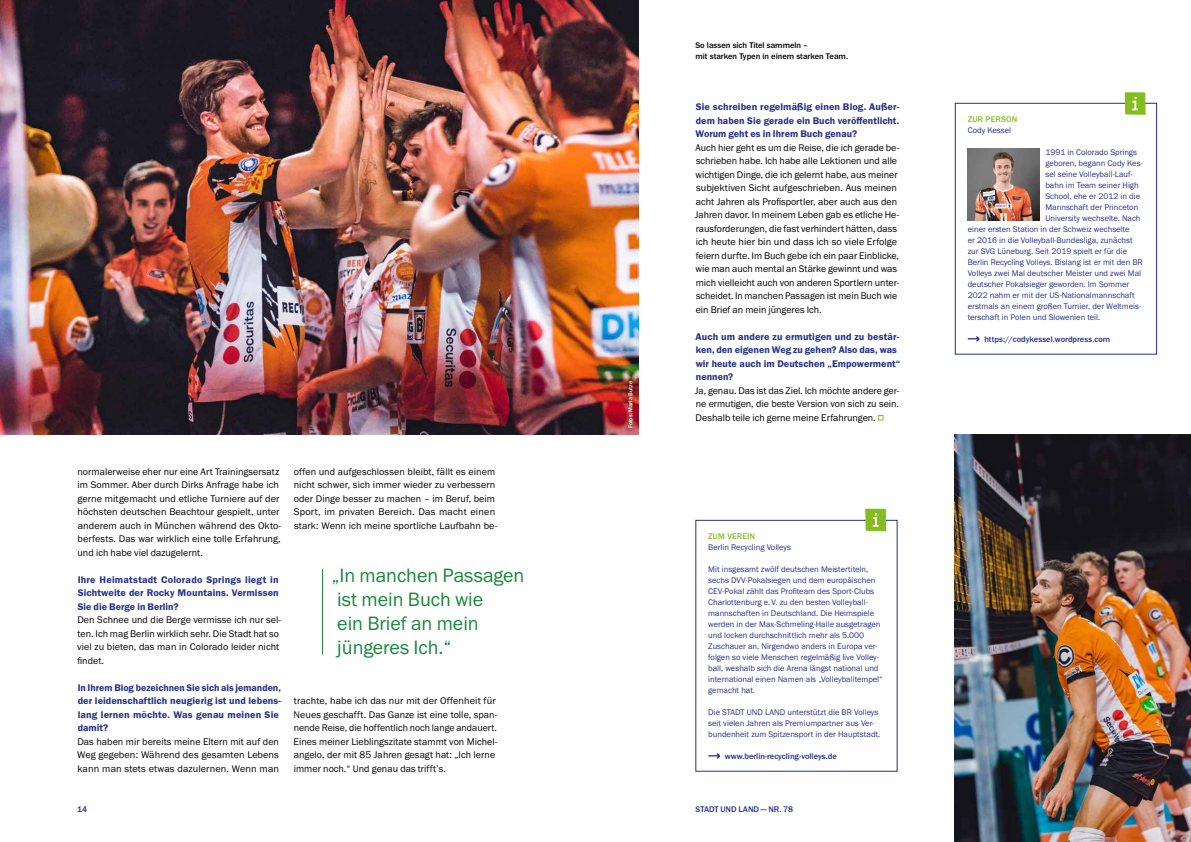
<style>
.page{position:relative;width:1191px;height:842px;background:#fff}
.page>*{position:absolute;margin:0;border:0;box-sizing:border-box;transform-origin:0 0}
._02_ZÜ{font:20px/24px "Franklin Gothic URW Boo";color:#178837}
._02_Copy_-_Block{font:10px/13.5px "Franklin Gothic URW Boo";letter-spacing:.005em;color:#000}
.Interviewfrage{font:10px/13.5px "Franklin Gothic URW Dem";color:#24318a;text-align:justify}
.Infokasten_copy{font:8.5px/11px "Franklin Gothic URW Boo";color:#24318a}
.Infokasten_copy-2{font:500 8.5px "Franklin Gothic URW";color:#24318a}
.BU_-_o_Raster{font:500 8.5px/11px "Franklin Gothic URW";color:#000}
.Infokasten_Head_Rubr{font:500 8.5px "Franklin Gothic URW";letter-spacing:.02em;color:#85bc21}
.Bildnachweiß{font:500 6px "Franklin Gothic URW";color:#fff}
</style>
<div class="page">
<svg style="left:878px;top:415px;width:5px;height:6px"></svg>
<img style="left:0;top:0;width:638px;height:434px">
<hr style="left:322px;top:569px;width:1px;height:85px;background:#178837">
<svg style="left:967px;top:336px;width:12px;height:6px"></svg>
<div style="left:955px;top:103px;width:202px;height:252px;border:1px solid #24318a"></div>
<svg style="left:708px;top:753px;width:12px;height:6px"></svg>
<div style="left:695px;top:520px;width:202px;height:252px;border:1px solid #24318a"></div>
<img style="left:967px;top:148px;width:72px;height:72px">
<img style="left:955px;top:434px;width:236px;height:408px">
<div style="left:623px;top:377px;width:14px;height:56px;background:#000;opacity:.5"></div>
<svg style="left:1124px;top:92px;width:21px;height:23px"></svg>
<svg style="left:865px;top:509px;width:21px;height:22px"></svg>
<p class="_02_Copy_-_Block" style="left:77px;top:464px;width:205px">normalerweise eher nur eine Art Trainingsersatz im Sommer. Aber durch Dirks Anfrage habe ich gerne mitgemacht und etliche Turniere auf der höchsten deutschen Beachtour gespielt, unter anderem auch in München während des Okto&shy;berfests. Das war wirklich eine tolle Erfahrung, und ich habe viel dazugelernt.</p>
<p class="Interviewfrage" style="left:78px;top:572px;width:203px">Ihre Heimatstadt Colorado Springs liegt in Sichtweite der Rocky Mountains. Vermissen Sie die Berge in Berlin?</p>
<p class="_02_Copy_-_Block" style="left:77px;top:613px;width:205px">Den Schnee und die Berge vermisse ich nur sel&shy;ten. Ich mag Berlin wirklich sehr. Die Stadt hat so viel zu bieten, das man in Colorado leider nicht findet.</p>
<p class="Interviewfrage" style="left:78px;top:680px;width:205px;text-align:left">In Ihrem Blog bezeichnen Sie sich als jemanden, der leidenschaftlich neugierig ist und lebens&shy;lang lernen möchte. Was genau meinen Sie damit?</p>
<p class="_02_Copy_-_Block" style="left:77px;top:734px;width:203px;text-align:justify">Das haben mir bereits meine Eltern mit auf den Weg gegeben: Während des gesamten Lebens kann man stets etwas dazulernen. Wenn man</p>
<p class="_02_Copy_-_Block" style="left:294px;top:464px;width:205px">offen und aufgeschlossen bleibt, fällt es einem nicht schwer, sich immer wieder zu verbessern oder Dinge besser zu machen – im Beruf, beim Sport, im privaten Bereich. Das macht einen stark: Wenn ich meine sportliche Laufbahn be-</p>
<p class="_02_ZÜ" style="left:331px;top:563px;width:194px">„In manchen Passagen ist mein Buch wie</p>
<p class="_02_ZÜ" style="left:337px;top:611px;width:143px">ein Brief an mein jüngeres Ich.“</p>
<p class="_02_Copy_-_Block" style="left:294px;top:694px;width:205px">trachte, habe ich das nur mit der Offenheit für Neues geschafft. Das Ganze ist eine tolle, span&shy;nende Reise, die hoffentlich noch lange andauert.<br>Eines meiner Lieblingszitate stammt von Michel&shy;angelo, der mit 85 Jahren gesagt hat: „Ich lerne immer noch.“ Und genau das trifft’s.</p>
<p class="Bildnachweiß" style="left:626px;top:428px;width:49px;rotate:-90deg">Fotos: Maria Butze</p>
<p class="BU_-_o_Raster" style="left:695px;top:40px;width:154px">So lassen sich Titel sammeln –<br>mit starken Typen in einem starken Team.</p>
<p class="Interviewfrage" style="left:695px;top:100px;width:205px">Sie schreiben regelmäßig einen Blog. Außer&shy;dem haben Sie gerade ein Buch veröffentlicht.<br>Worum geht es in Ihrem Buch genau?</p>
<p class="_02_Copy_-_Block" style="left:694px;top:140px;width:206px">Auch hier geht es um die Reise, die ich gerade be&shy;schrieben habe. Ich habe alle Lektionen und alle wichtigen Dinge, die ich gelernt habe, aus meiner subjektiven Sicht aufgeschrieben. Aus meinen acht Jahren als Profisportler, aber auch aus den Jahren davor. In meinem Leben gab es etliche He&shy;rausforderungen, die fast verhindert hätten, dass ich heute hier bin und dass ich so viele Erfolge feiern durfte. Im Buch gebe ich ein paar Einblicke, wie man auch mental an Stärke gewinnt und was mich vielleicht auch von anderen Sportlern unter&shy;scheidet. In manchen Passagen ist mein Buch wie ein Brief an mein jüngeres Ich.</p>
<p class="Interviewfrage" style="left:695px;top:329px;width:206px;text-align:left">Auch um andere zu ermutigen und zu bestär&shy;ken, den eigenen Weg zu gehen? Also das, was wir heute auch im Deutschen „Empowerment“ nennen?</p>
<p class="_02_Copy_-_Block" style="left:694px;top:383px;width:206px;text-align:justify">Ja, genau. Das ist das Ziel. Ich möchte andere ger&shy;ne ermutigen, die beste Version von sich zu sein.<br>Deshalb teile ich gerne meine Erfahrungen.</p>
<p class="Infokasten_Head_Rubr" style="left:708px;top:531px;width:48px">ZUM VEREIN</p>
<p class="Infokasten_copy" style="left:708px;top:541px;width:84px">Berlin Recycling Volleys</p>
<p class="Infokasten_copy" style="left:708px;top:563px;width:176px">Mit insgesamt zwölf deutschen Meistertiteln, sechs DVV-Pokalsiegen und dem europäischen CEV-Pokal zählt das Profiteam des Sport-Clubs Charlottenburg e.V. zu den besten Volleyball&shy;mannschaften in Deutschland. Die Heimspiele werden in der Max-Schmeling-Halle ausgetragen und locken durchschnittlich mehr als 5.000<br>Zuschauer an. Nirgendwo anders in Europa ver&shy;folgen so viele Menschen regelmäßig live Volley&shy;ball, weshalb sich die Arena längst national und international einen Namen als „Volleyballtempel“ gemacht hat.</p>
<p class="Infokasten_copy" style="left:708px;top:706px;width:174px">Die STADT UND LAND unterstützt die BR Volleys seit vielen Jahren als Premiumpartner aus Ver&shy;bundenheit zum Spitzensport in der Hauptstadt.</p>
<p class="Infokasten_copy-2" style="left:725px;top:751px;width:113px">www.berlin-recycling-volleys.de</p>
<p class="Infokasten_copy-2" style="left:77px;top:804px;width:11px">14</p>
<p class="Infokasten_copy-2" style="left:695px;top:804px;width:99px">STADT UND LAND — NR. 78</p>
<p class="Infokasten_Head_Rubr" style="left:967px;top:114px;width:51px">ZUR PERSON</p>
<p class="Infokasten_copy" style="left:967px;top:124px;width:45px">Cody Kessel</p>
<p class="Infokasten_copy" style="left:1045px;top:146px;width:93px">1991 in Colorado Springs</p>
<p class="Infokasten_copy" style="left:1045px;top:157px;width:99px">geboren, begann Cody Kes-</p>
<p class="Infokasten_copy" style="left:1045px;top:168px;width:89px">sel seine Volleyball-Lauf-</p>
<p class="Infokasten_copy" style="left:1045px;top:179px;width:95px">bahn im Team seiner High</p>
<p class="Infokasten_copy" style="left:1045px;top:190px;width:96px">School, ehe er 2012 in die</p>
<p class="Infokasten_copy" style="left:1045px;top:201px;width:94px">Mannschaft der Princeton</p>
<p class="Infokasten_copy" style="left:1045px;top:212px;width:97px">University wechselte. Nach</p>
<p class="Infokasten_copy" style="left:967px;top:223px;width:163px">einer ersten Station in der Schweiz wechselte</p>
<p class="Infokasten_copy" style="left:967px;top:234px;width:166px">er 2016 in die Volleyball-Bundesliga, zunächst</p>
<p class="Infokasten_copy" style="left:967px;top:245px;width:161px">zur SVG Lüneburg. Seit 2019 spielt er für die</p>
<p class="Infokasten_copy" style="left:967px;top:256px;width:176px">Berlin Recycling Volleys. Bislang ist er mit den BR</p>
<p class="Infokasten_copy" style="left:967px;top:267px;width:175px">Volleys zwei Mal deutscher Meister und zwei Mal</p>
<p class="Infokasten_copy" style="left:967px;top:278px;width:163px">deutscher Pokalsieger geworden. Im Sommer</p>
<p class="Infokasten_copy" style="left:967px;top:289px;width:169px">2022 nahm er mit der US-Nationalmannschaft</p>
<p class="Infokasten_copy" style="left:967px;top:300px;width:175px">erstmals an einem großen Turnier, der Weltmeis-</p>
<p class="Infokasten_copy" style="left:967px;top:311px;width:134px">terschaft in Polen und Slowenien teil.</p>
<p class="Infokasten_copy-2" style="left:984px;top:334px;width:127px">https://codykessel.wordpress.com</p>
</div>
